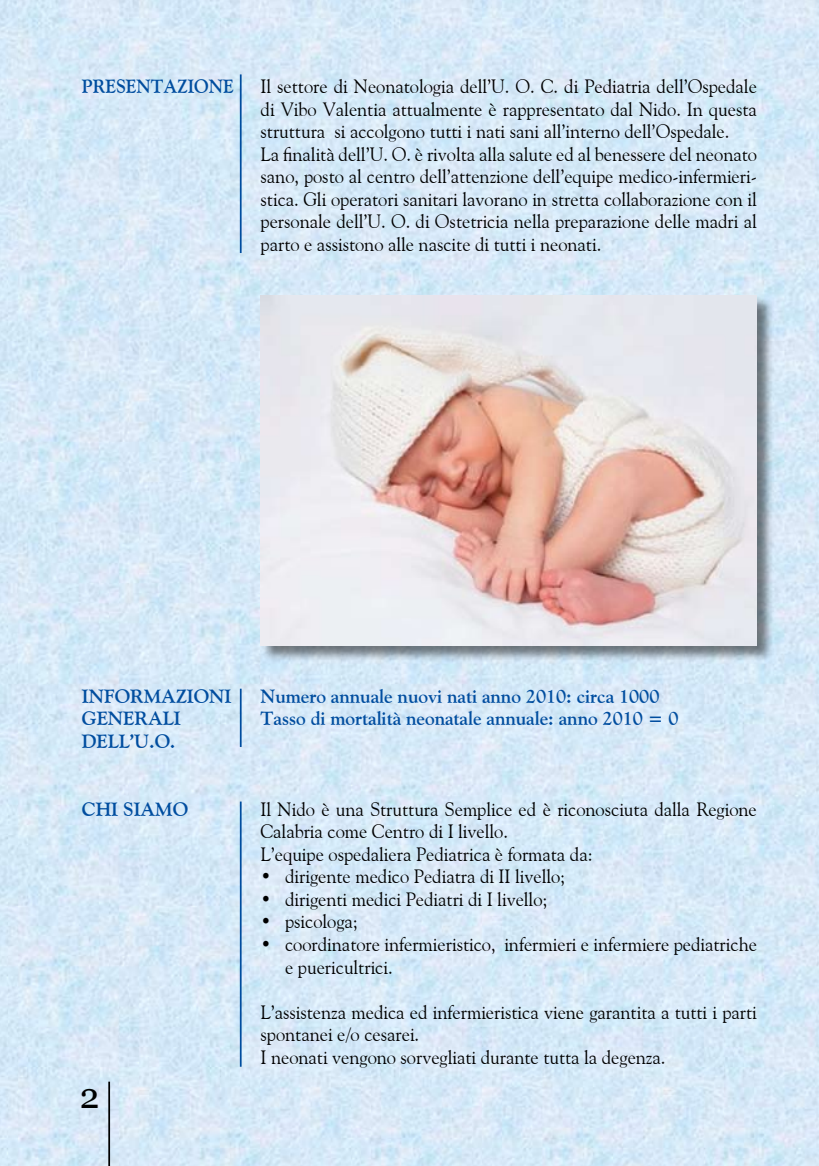
<style>
.page{position:relative;width:819px;height:1166px;background:#fff}
.page>*{position:absolute;margin:0;border:0;box-sizing:border-box;transform-origin:0 0}
.t1{font:35px "Georgia";color:#000}
.t2{font:19.25px/22.6px "Goudy Old Style BT";letter-spacing:-.005em;color:#000}
.t3{font:700 19.25px/22.6px "Goudy Old Style BT";letter-spacing:-.005em;color:#004d9f}
.t4{font:700 19.25px "Goudy Old Style BT";letter-spacing:-.005em;color:#004d9f;scale:.94 1}
</style>
<div class="page">
<img style="left:0;top:0;width:819px;height:1166px">
<hr style="left:108px;top:1081px;width:2px;height:85px;background:#000">
<hr style="left:240px;top:689px;width:1px;height:58px;background:#004d9f">
<hr style="left:240px;top:801px;width:1px;height:266px;background:#004d9f">
<hr style="left:240px;top:74px;width:1px;height:179px;background:#004d9f">
<div style="left:261px;top:295px;width:520px;height:374px;background:#000;opacity:.5"></div>
<img style="left:260px;top:295px;width:496px;height:350px">
<p class="t4" style="left:82px;top:74px;width:163px">PRESENTAZIONE</p>
<p class="t2" style="left:260px;top:75px;width:498px">Il settore di Neonatologia dell’U. O. C. di Pediatria dell’Ospedale di Vibo Valentia attualmente è rappresentato dal Nido. In questa struttura si accolgono tutti i nati sani all’interno dell’Ospedale.<br>La finalità dell’U. O. è rivolta alla salute ed al benessere del neonato sano, posto al centro dell’attenzione dell’equipe medico-infermieri&shy;stica. Gli operatori sanitari lavorano in stretta collaborazione con il personale dell’U. O. di Ostetricia nella preparazione delle madri al parto e assistono alle nascite di tutti i neonati.</p>
<p class="t3" style="left:82px;top:684px;width:151px">INFORMAZIONI<br>GENERALI<br>DELL’U.O.</p>
<p class="t3" style="left:82px;top:797px;width:108px">CHI SIAMO</p>
<h1 class="t1" style="left:80px;top:1076px;width:21px">2</h1>
<p class="t3" style="left:260px;top:684px;width:419px">Numero annuale nuovi nati anno 2010: circa 1000<br>Tasso di mortalità neonatale annuale: anno 2010 = 0</p>
<p class="t2" style="left:260px;top:797px;width:498px">Il Nido è una Struttura Semplice ed è riconosciuta dalla Regione<br>Calabria come Centro di I livello.<br>L’equipe ospedaliera Pediatrica è formata da:</p>
<p class="t2" style="left:260px;top:865px;width:306px">• dirigente medico Pediatra di II livello;</p>
<p class="t2" style="left:260px;top:887px;width:288px">• dirigenti medici Pediatri di I livello;</p>
<p class="t2" style="left:260px;top:910px;width:99px">• psicologa;</p>
<p class="t2" style="left:285px;top:933px;width:473px;text-indent:-24px">• coordinatore infermieristico, infermieri e infermiere pediatriche e puericultrici.</p>
<p class="t2" style="left:260px;top:1000px;width:498px">L’assistenza medica ed infermieristica viene garantita a tutti i parti spontanei e/o cesarei.<br>I neonati vengono sorvegliati durante tutta la degenza.</p>
</div>
